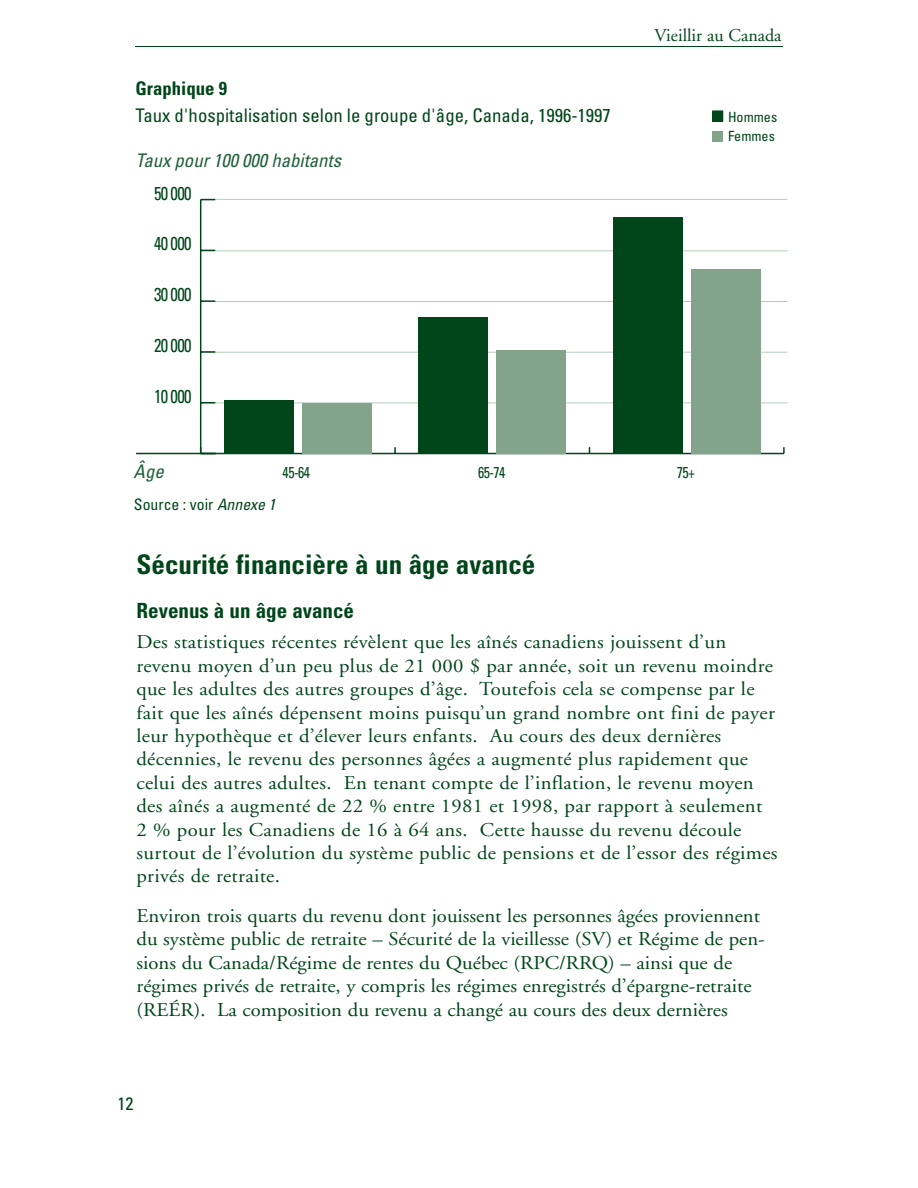
<style>
.page{position:relative;width:918px;height:1188px;background:#fff}
.page>*{position:absolute;margin:0;border:0;box-sizing:border-box;transform-origin:0 0}
.t1{font:700 condensed 27px "Univers";color:#00461a}
.t2{font:700 condensed 21px "Univers";color:#00461a}
.t3{font:19.5px/23.4px "Adobe Garamond";letter-spacing:.015em;color:#00461a;scale:1.06 1}
.t4{font:condensed 18.75px "Univers";color:#00461a}
.t5{font:italic condensed 18.75px "Univers";color:#22613c}
.t6{font:condensed 18.75px "Univers";color:#00461a;scale:.89 1}
.t7{font:700 condensed 18.75px "Univers";color:#00461a}
.t8{font:18px "Adobe Garamond";color:#00461a}
.t9{font:condensed 18px "Univers";color:#00461a}
.t10{font:condensed 15.75px "Univers";color:#00461a}
.t11{font:condensed 15.75px "Univers";color:#00461a;scale:.89 1}
.t12{font:condensed 14.1px/19.5px "Univers";color:#00461a}
.s1{font-style:italic}
</style>
<div class="page">
<hr style="left:135px;top:46px;width:648px;height:1px;background:#00461a">
<hr style="left:201px;top:199px;width:586px;height:1px;background:#b8ccbc">
<hr style="left:201px;top:301px;width:586px;height:1px;background:#b8ccbc">
<hr style="left:201px;top:352px;width:586px;height:1px;background:#b8ccbc">
<hr style="left:136px;top:453px;width:80px;height:1px;background:#00461a">
<hr style="left:201px;top:250px;width:586px;height:1px;background:#b8ccbc">
<hr style="left:201px;top:402px;width:586px;height:1px;background:#b8ccbc">
<hr style="left:201px;top:453px;width:583px;height:1px;background:#00461a">
<svg style="left:394px;top:447px;width:2px;height:6px"></svg>
<svg style="left:783px;top:447px;width:2px;height:7px"></svg>
<hr style="left:200px;top:200px;width:1px;height:254px;background:#00461a">
<svg style="left:201px;top:447px;width:14px;height:6px"></svg>
<svg style="left:201px;top:402px;width:14px;height:1px"></svg>
<svg style="left:201px;top:351px;width:14px;height:2px"></svg>
<svg style="left:201px;top:300px;width:14px;height:2px"></svg>
<svg style="left:201px;top:250px;width:14px;height:1px"></svg>
<svg style="left:201px;top:199px;width:14px;height:1px"></svg>
<div style="left:302px;top:403px;width:70px;height:51px;background:#83a48b"></div>
<div style="left:496px;top:350px;width:70px;height:104px;background:#83a48b"></div>
<div style="left:691px;top:269px;width:70px;height:185px;background:#83a48b"></div>
<div style="left:224px;top:400px;width:70px;height:54px;background:#00461a"></div>
<div style="left:418px;top:317px;width:70px;height:137px;background:#00461a"></div>
<div style="left:613px;top:217px;width:70px;height:237px;background:#00461a"></div>
<div style="left:713px;top:111px;width:10px;height:10px;background:#00461a"></div>
<div style="left:712px;top:111px;width:11px;height:10px;border:1px solid #00461a"></div>
<div style="left:713px;top:131px;width:10px;height:10px;background:#83a48b"></div>
<p class="t7" style="left:135px;top:81px;width:93px">Graphique 9</p>
<p class="t4" style="left:135px;top:108px;width:477px">Taux d'hospitalisation selon le groupe d'âge, Canada, 1996-1997</p>
<p class="t5" style="left:135px;top:153px;width:207px">Taux pour 100 000 habitants</p>
<p class="t6" style="left:154px;top:186px;width:44px">50 000</p>
<p class="t6" style="left:154px;top:237px;width:44px">40 000</p>
<p class="t6" style="left:154px;top:288px;width:44px">30 000</p>
<p class="t6" style="left:154px;top:338px;width:44px">20 000</p>
<p class="t6" style="left:154px;top:389px;width:44px">10 000</p>
<p class="t8" style="left:654px;top:29px;width:129px">Vieillir au Canada</p>
<p class="t12" style="left:728px;top:108px;width:51px">Hommes<br>Femmes</p>
<p class="t5" style="left:134px;top:465px;width:32px">Âge</p>
<p class="t11" style="left:283px;top:466px;width:32px">45-64</p>
<p class="t11" style="left:478px;top:466px;width:32px">65-74</p>
<p class="t11" style="left:677px;top:467px;width:22px">75+</p>
<p class="t10" style="left:134px;top:499px;width:143px">Source : voir <span class="s1">Annexe 1</span></p>
<h1 class="t1" style="left:136px;top:554px;width:400px">Sécurité financière à un âge avancé</h1>
<p class="t2" style="left:136px;top:603px;width:219px">Revenus à un âge avancé</p>
<p class="t3" style="left:136px;top:632px;width:606px">Des statistiques récentes révèlent que les aînés canadiens jouissent d’un revenu moyen d’un peu plus de 21 000 $ par année, soit un revenu moindre que les adultes des autres groupes d’âge. Toutefois cela se compense par le fait que les aînés dépensent moins puisqu’un grand nombre ont fini de payer leur hypothèque et d’élever leurs enfants. Au cours des deux dernières décennies, le revenu des personnes âgées a augmenté plus rapidement que celui des autres adultes. En tenant compte de l’inflation, le revenu moyen des aînés a augmenté de 22 % entre 1981 et 1998, par rapport à seulement 2 % pour les Canadiens de 16 à 64 ans. Cette hausse du revenu découle surtout de l’évolution du système public de pensions et de l’essor des régimes privés de retraite.</p>
<p class="t3" style="left:137px;top:906px;width:594px">Environ trois quarts du revenu dont jouissent les personnes âgées proviennent du système public de retraite – Sécurité de la vieillesse (SV) et Régime de pen&shy;sions du Canada/Régime de rentes du Québec (RPC/RRQ) – ainsi que de régimes privés de retraite, y compris les régimes enregistrés d’épargne-retraite (REÉR). La composition du revenu a changé au cours des deux dernières</p>
<p class="t9" style="left:118px;top:1097px;width:17px">12</p>
</div>
